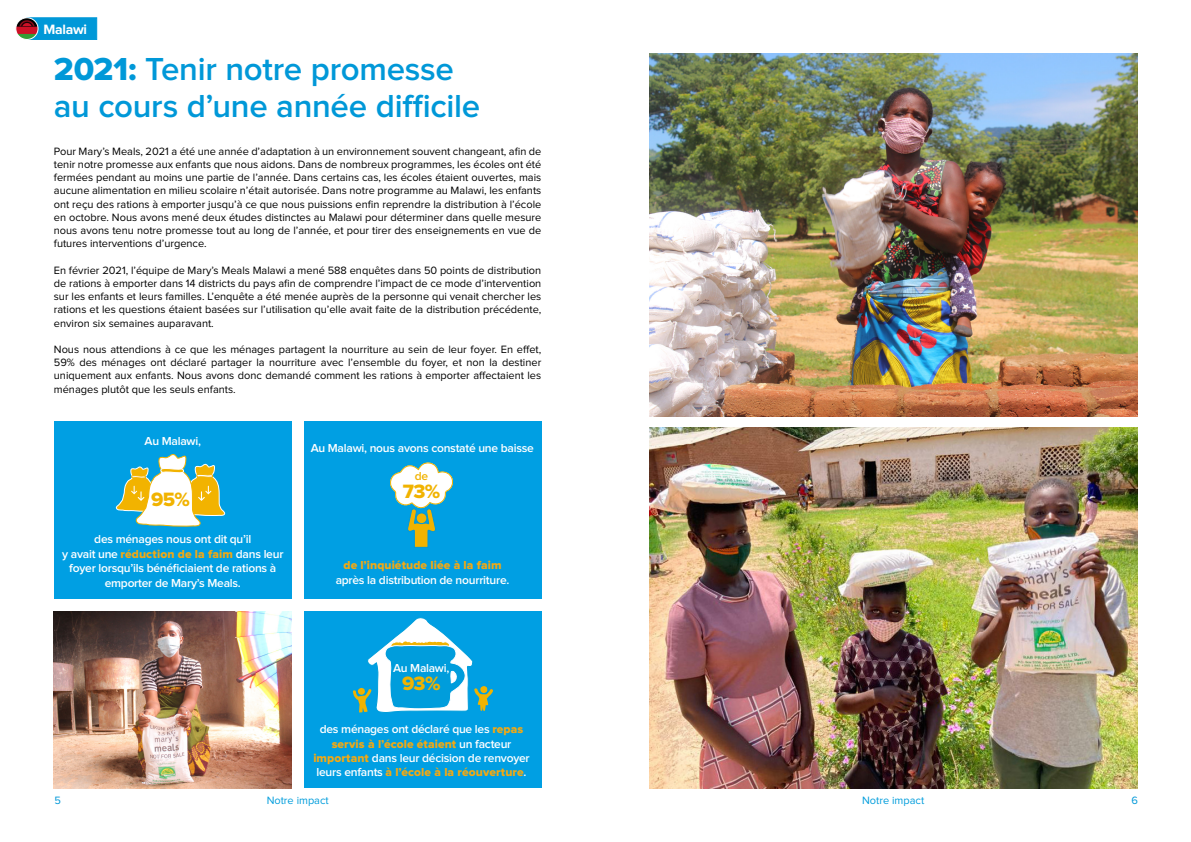
<style>
.page{position:relative;width:1191px;height:842px;background:#fff}
.page>*{position:absolute;margin:0;border:0;box-sizing:border-box;transform-origin:0 0}
.t1{font:600 33px/37px "Proxima Nova";letter-spacing:-.01em;color:#0098d8}
.t2{font:20px "Proxima Nova Extrabld";color:#f1b300}
.t3{font:700 14px "Proxima Nova";letter-spacing:-.02em;color:#fff}
.t4{font:600 12px/14.4px "Proxima Nova";letter-spacing:-.02em;color:#fff;text-align:center}
.t5{font:12px "Proxima Nova Extrabld";letter-spacing:.01em;color:#f4a912}
.t6{font:600 12px "Proxima Nova";color:#f1b300}
.t7{font:11px/13.2px "Proxima Nova";color:#000;text-align:justify}
.t8{font:11px "Proxima Nova";color:#009ddc}
.t9{font:11px "Proxima Nova";color:#0098d8}
.s1{font-family:"Proxima Nova Extrabld";font-weight:400}
.s2{font-family:"Proxima Nova Extrabld";font-weight:400;color:#f4a912}
.s3{font-family:"Proxima Nova";font-weight:600;color:#fff}
</style>
<div class="page">
<div style="left:304px;top:612px;width:237px;height:176px;background:#009fe3"></div>
<svg style="left:352px;top:617px;width:141px;height:96px"></svg>
<img style="left:649px;top:54px;width:488px;height:362px">
<img style="left:54px;top:612px;width:238px;height:177px">
<div style="left:54px;top:421px;width:238px;height:178px;background:#009fe3"></div>
<div style="left:304px;top:421px;width:237px;height:178px;background:#009fe3"></div>
<img style="left:649px;top:427px;width:488px;height:361px">
<svg style="left:116px;top:454px;width:110px;height:73px"></svg>
<svg style="left:390px;top:462px;width:63px;height:86px"></svg>
<div style="left:26px;top:17px;width:71px;height:23px;background:#0098d8;border:1px solid #0098d8"></div>
<img style="left:17px;top:18px;width:21px;height:21px">
<div style="left:15px;top:17px;width:24px;height:23px;border:1px solid #fff;border-radius:50%"></div>
<p class="t3" style="left:43px;top:22px;width:45px">Malawi</p>
<h1 class="t1" style="left:54px;top:52px;width:428px"><span class="s1">2021:</span> Tenir notre promesse au cours d’une année difficile</h1>
<p class="t7" style="left:54px;top:145px;width:489px">Pour Mary’s Meals, 2021 a été une année d’adaptation à un environnement souvent changeant, afin de tenir notre promesse aux enfants que nous aidons. Dans de nombreux programmes, les écoles ont été fermées pendant au moins une partie de l’année. Dans certains cas, les écoles étaient ouvertes, mais aucune alimentation en milieu scolaire n’était autorisée. Dans notre programme au Malawi, les enfants ont reçu des rations à emporter jusqu’à ce que nous puissions enfin reprendre la distribution à l’école en octobre. Nous avons mené deux études distinctes au Malawi pour déterminer dans quelle mesure nous avons tenu notre promesse tout au long de l’année, et pour tirer des enseignements en vue de futures interventions d’urgence.</p>
<p class="t7" style="left:54px;top:264px;width:489px">En février 2021, l’équipe de Mary’s Meals Malawi a mené 588 enquêtes dans 50 points de distribution de rations à emporter dans 14 districts du pays afin de comprendre l’impact de ce mode d’intervention sur les enfants et leurs familles. L’enquête a été menée auprès de la personne qui venait chercher les rations et les questions étaient basées sur l’utilisation qu’elle avait faite de la distribution précédente, environ six semaines auparavant.</p>
<p class="t7" style="left:54px;top:343px;width:489px">Nous nous attendions à ce que les ménages partagent la nourriture au sein de leur foyer. En effet, 59% des ménages ont déclaré partager la nourriture avec l’ensemble du foyer, et non la destiner uniquement aux enfants. Nous avons donc demandé comment les rations à emporter affectaient les ménages plutôt que les seuls enfants.</p>
<p class="t4" style="left:145px;top:434px;width:58px">Au Malawi,</p>
<h2 class="t2" style="left:151px;top:490px;width:40px">95%</h2>
<p class="t4" style="left:62px;top:533px;width:223px">des ménages nous ont dit qu’il<br>y avait une <span class="s2">réduction de la faim</span> dans leur foyer lorsqu’ils bénéficiaient de rations à emporter de Mary’s Meals.</p>
<p class="t4" style="left:311px;top:442px;width:225px">Au Malawi, nous avons constaté une baisse</p>
<p class="t6" style="left:415px;top:471px;width:15px">de</p>
<h2 class="t2" style="left:403px;top:482px;width:39px">73%</h2>
<p class="t5" style="left:343px;top:560px;width:160px">de l’inquiétude liée à la faim</p>
<p class="t4" style="left:336px;top:573px;width:175px">après la distribution de nourriture.</p>
<p class="t4" style="left:393px;top:661px;width:58px">Au Malawi,</p>
<h2 class="t2" style="left:402px;top:674px;width:40px">93%</h2>
<p class="t4" style="left:320px;top:722px;width:205px">des ménages ont déclaré que les <span class="s2">repas</span></p>
<p class="t5" style="left:332px;top:738px;width:181px">servis à l’école étaient <span class="s3">un facteur</span></p>
<p class="t4" style="left:313px;top:751px;width:218px"><span class="s2">important</span> dans leur décision de renvoyer</p>
<p class="t5" style="left:316px;top:767px;width:211px"><span class="s3">leurs enfants</span> à l’école à la réouverture<span class="s3">.</span></p>
<p class="t9" style="left:55px;top:795px;width:8px">5</p>
<p class="t9" style="left:1131px;top:795px;width:8px">6</p>
<p class="t8" style="left:267px;top:795px;width:64px">Notre impact</p>
<p class="t8" style="left:862px;top:795px;width:64px">Notre impact</p>
</div>
